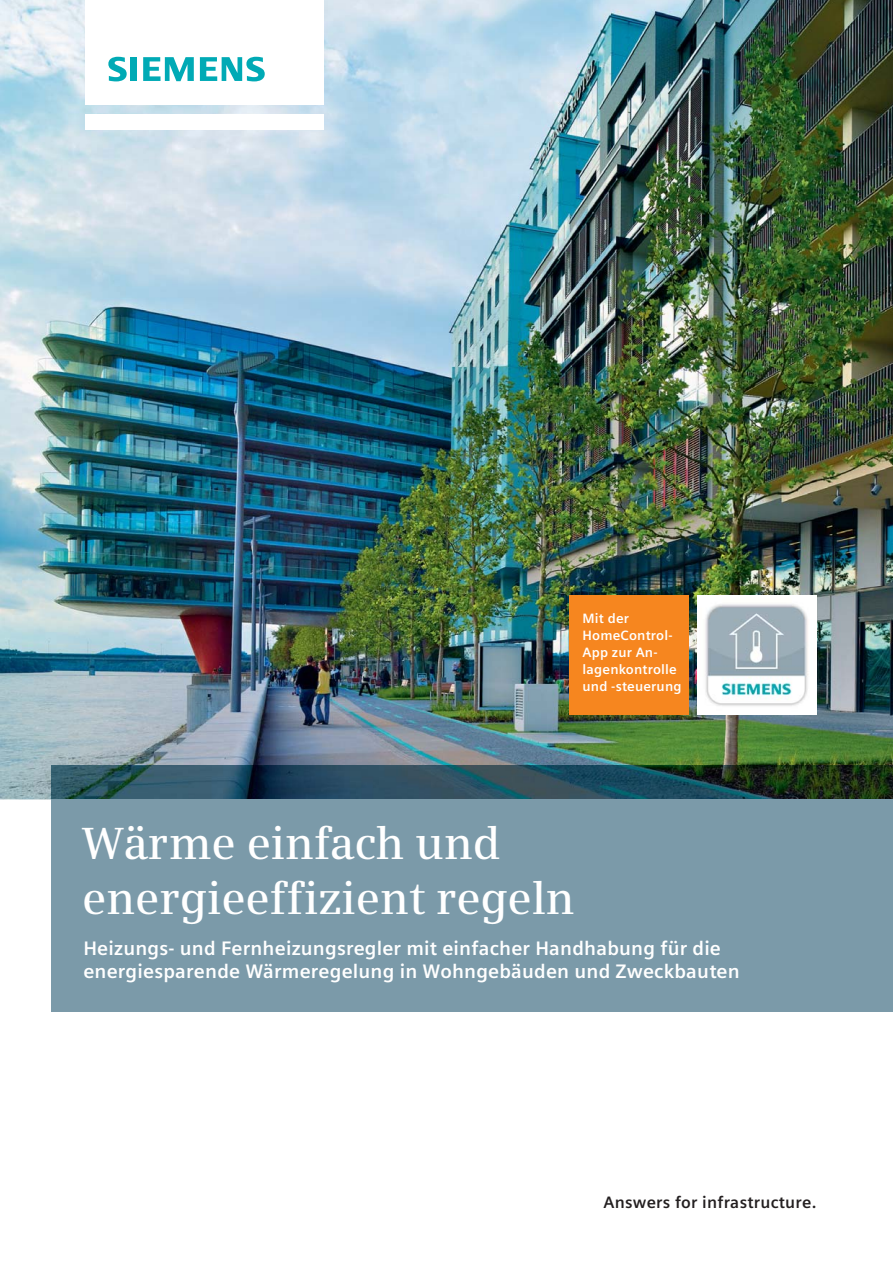
<style>
.page{position:relative;width:893px;height:1263px;background:#fff}
.page>*{position:absolute;margin:0;border:0;box-sizing:border-box;transform-origin:0 0}
.t1{font:600 45px/55.2px "Siemens Serif";letter-spacing:-.005em;color:#fff}
.t2{font:700 19.5px/23.4px "Siemens Sans";letter-spacing:.01em;color:#fff}
.t3{font:700 16.5px "Siemens Sans";letter-spacing:.015em;color:#231f20}
.t4{font:700 13.5px/17px "Siemens Sans";letter-spacing:.015em;color:#fff}
</style>
<div class="page">
<img style="left:0;top:0;width:893px;height:799px">
<img style="left:51px;top:765px;width:842px;height:34px">
<div style="left:85px;top:114px;width:238px;height:16px;background:#fff"></div>
<div style="left:85px;top:0;width:238px;height:105px;background:#fff"></div>
<svg style="left:108px;top:57px;width:19px;height:24px"></svg>
<div style="left:130px;top:57px;width:7px;height:24px;background:#00aab5"></div>
<svg style="left:143px;top:57px;width:51px;height:24px"></svg>
<svg style="left:200px;top:57px;width:65px;height:24px"></svg>
<div style="left:697px;top:595px;width:119px;height:119px;background:#fff"></div>
<img style="left:705px;top:604px;width:104px;height:102px">
<div style="left:51px;top:799px;width:842px;height:213px;background:#7b9aa9"></div>
<div style="left:570px;top:595px;width:119px;height:119px;background:#f6861f"></div>
<p class="t4" style="left:583px;top:611px;width:101px">Mit der<br>HomeControl-<br>App zur An&shy;lagenkontrolle und -steuerung</p>
<h1 class="t1" style="left:82px;top:819px;width:494px">Wärme einfach und energieeffizient regeln</h1>
<p class="t2" style="left:83px;top:938px;width:658px">Heizungs- und Fernheizungsregler mit einfacher Handhabung für die energiesparende Wärmeregelung in Wohngebäuden und Zweckbauten</p>
<p class="t3" style="left:603px;top:1195px;width:214px">Answers for infrastructure.</p>
</div>
